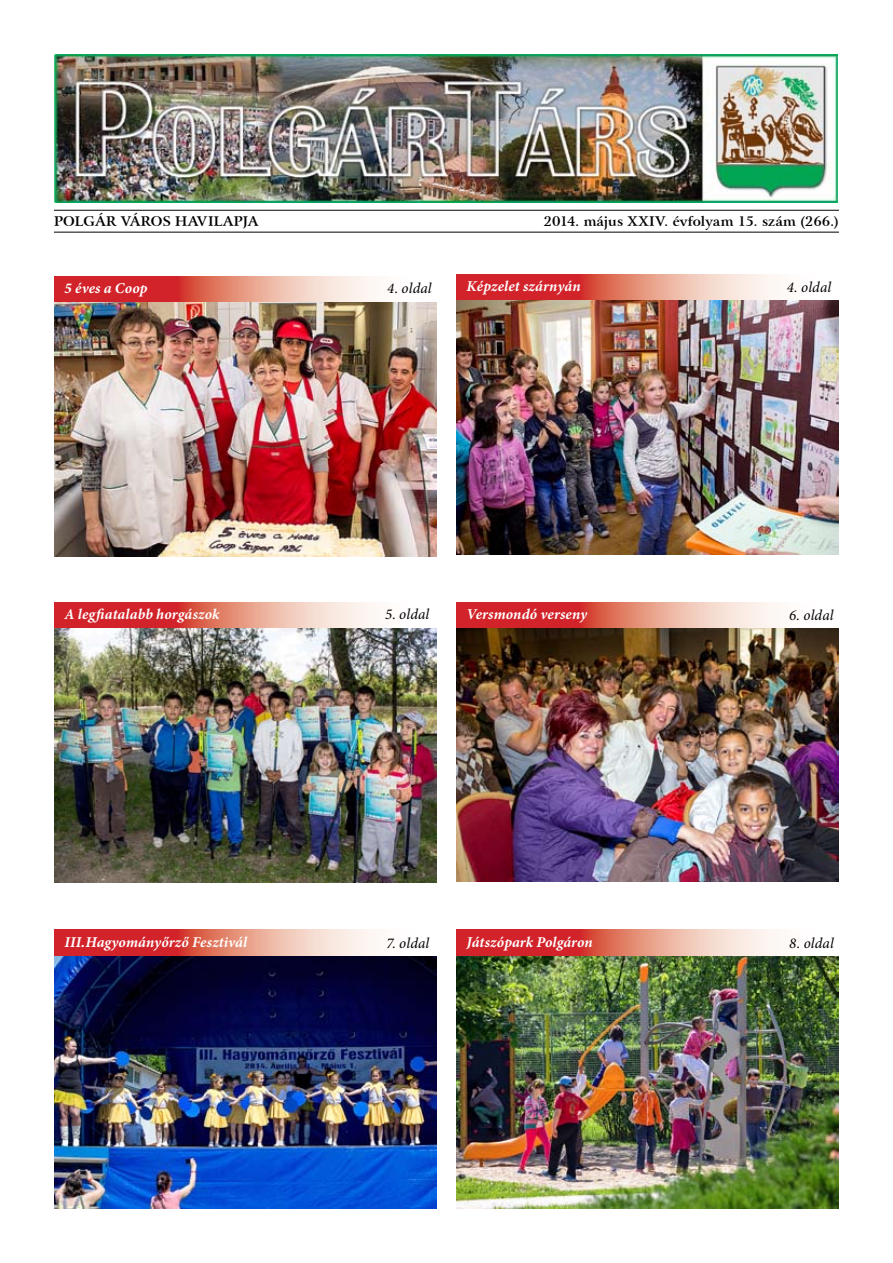
<style>
.page{position:relative;width:893px;height:1263px;background:#fff}
.page>*{position:absolute;margin:0;border:0;box-sizing:border-box;transform-origin:0 0}
.t1{font:italic 700 15px "Minion Pro";letter-spacing:.01em;color:#fff}
.t2{font:italic 15px "Minion Pro";letter-spacing:.01em;color:#000}
.t3{font:13.5px "Arrus PFL Bold";letter-spacing:.005em;color:#000}
</style>
<div class="page">
<img style="left:54px;top:54px;width:784px;height:149px">
<hr style="left:54px;top:210px;width:785px;height:1px;background:#000">
<hr style="left:54px;top:232px;width:785px;height:1px;background:#000">
<img style="left:456px;top:628px;width:383px;height:254px">
<svg style="left:456px;top:602px;width:322px;height:26px;background:#e27973"></svg>
<img style="left:456px;top:300px;width:383px;height:254px">
<svg style="left:456px;top:274px;width:322px;height:26px;background:#e27973"></svg>
<img style="left:54px;top:302px;width:383px;height:254px">
<svg style="left:54px;top:276px;width:322px;height:26px;background:#e27973"></svg>
<img style="left:54px;top:628px;width:383px;height:254px">
<svg style="left:54px;top:602px;width:322px;height:26px;background:#e27973"></svg>
<img style="left:456px;top:955px;width:383px;height:254px">
<svg style="left:456px;top:930px;width:322px;height:25px;background:#e27973"></svg>
<img style="left:54px;top:955px;width:383px;height:254px">
<svg style="left:54px;top:929px;width:322px;height:26px;background:#e27973"></svg>
<p class="t3" style="left:54px;top:212px;width:206px">POLGÁR VÁROS HAVILAPJA</p>
<p class="t3" style="left:544px;top:213px;width:297px">2014. május XXIV. évfolyam 15. szám (266.)</p>
<p class="t1" style="left:64px;top:278px;width:85px">5 éves a Coop</p>
<p class="t2" style="left:387px;top:278px;width:46px">4. oldal</p>
<p class="t1" style="left:466px;top:276px;width:116px">Képzelet szárnyán</p>
<p class="t2" style="left:787px;top:276px;width:46px">4. oldal</p>
<p class="t1" style="left:64px;top:604px;width:157px">A legfiatalabb horgászok</p>
<p class="t2" style="left:385px;top:604px;width:46px">5. oldal</p>
<p class="t1" style="left:466px;top:604px;width:122px">Versmondó verseny</p>
<p class="t2" style="left:789px;top:605px;width:46px">6. oldal</p>
<p class="t1" style="left:64px;top:931px;width:184px">III.Hagyományőrző Fesztivál</p>
<p class="t2" style="left:386px;top:932px;width:44px">7. oldal</p>
<p class="t1" style="left:466px;top:931px;width:128px">Játszópark Polgáron</p>
<p class="t2" style="left:789px;top:933px;width:46px">8. oldal</p>
</div>
